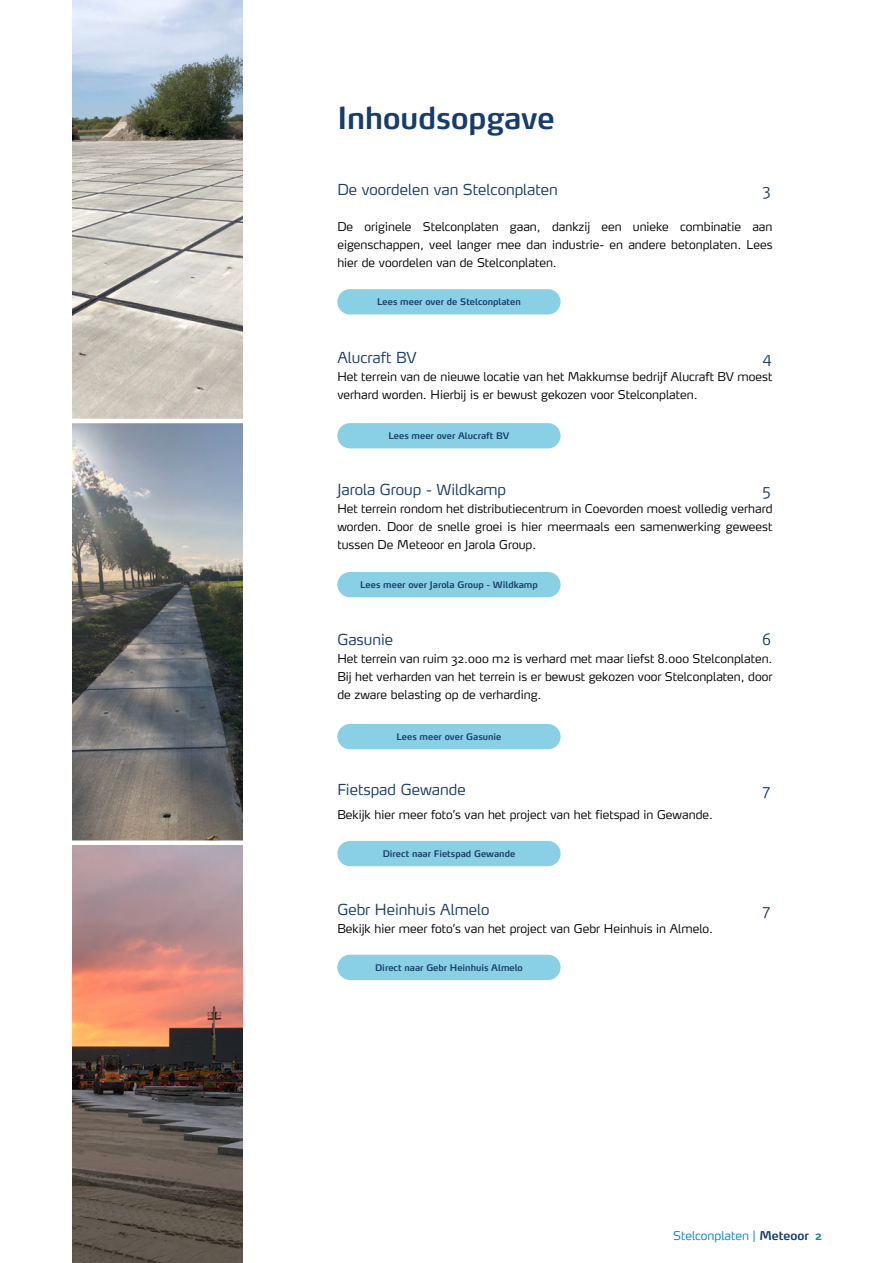
<style>
.page{position:relative;width:893px;height:1263px;background:#fff}
.page>*{position:absolute;margin:0;border:0;box-sizing:border-box;transform-origin:0 0}
.t1{font:600 30px "Max";color:#173d6c}
.t2{font:300 15px "Max";color:#173d6c}
.t3{font:300 12px/18px "Max";color:#000;text-align:justify}
.t4{font:300 12px "Max";color:#0e81c5}
.t5{font:600 9px "Max";color:#173d6c}
.s1{font-weight:600;color:#173d6c}
.s2{font-weight:600}
</style>
<div class="page">
<img style="left:72px;top:0;width:170px;height:1263px">
<hr style="left:57px;top:419px;width:192px;height:4px;background:#fff">
<div style="left:57px;top:840px;width:192px;height:5px;background:#fff"></div>
<div style="left:337px;top:289px;width:224px;height:25px;background:#8ad0e4;border-radius:13px"></div>
<div style="left:337px;top:423px;width:224px;height:25px;background:#8ad0e4;border-radius:13px"></div>
<div style="left:337px;top:572px;width:224px;height:25px;background:#8ad0e4;border-radius:13px"></div>
<div style="left:337px;top:724px;width:224px;height:25px;background:#8ad0e4;border-radius:13px"></div>
<div style="left:337px;top:841px;width:224px;height:25px;background:#8ad0e4;border-radius:13px"></div>
<div style="left:337px;top:955px;width:224px;height:25px;background:#8ad0e4;border-radius:13px"></div>
<h1 class="t1" style="left:337px;top:99px;width:219px">Inhoudsopgave</h1>
<p class="t2" style="left:337px;top:180px;width:222px">De voordelen van Stelconplaten</p>
<p class="t2" style="left:763px;top:180px;width:10px">3</p>
<p class="t3" style="left:337px;top:217px;width:437px">De originele Stelconplaten gaan, dankzij een unieke combinatie aan eigenschappen, veel langer mee dan industrie- en andere betonplaten. Lees hier de voordelen van de Stelconplaten.</p>
<p class="t5" style="left:377px;top:296px;width:145px">Lees meer over de Stelconplaten</p>
<p class="t2" style="left:337px;top:348px;width:81px">Alucraft BV</p>
<p class="t2" style="left:763px;top:348px;width:11px">4</p>
<p class="t3" style="left:337px;top:367px;width:437px">Het terrein van de nieuwe locatie van het Makkumse bedrijf Alucraft BV moest verhard worden. Hierbij is er bewust gekozen voor Stelconplaten.</p>
<p class="t5" style="left:388px;top:430px;width:122px">Lees meer over Alucraft BV</p>
<p class="t2" style="left:337px;top:480px;width:170px">Jarola Group - Wildkamp</p>
<p class="t2" style="left:763px;top:480px;width:10px">5</p>
<p class="t3" style="left:337px;top:499px;width:437px">Het terrein rondom het distributiecentrum in Coevorden moest volledig verhard worden. Door de snelle groei is hier meermaals een samenwerking geweest tussen De Meteoor en Jarola Group.</p>
<p class="t5" style="left:360px;top:579px;width:179px">Lees meer over Jarola Group - Wildkamp</p>
<p class="t2" style="left:337px;top:630px;width:57px">Gasunie</p>
<p class="t2" style="left:763px;top:630px;width:10px">6</p>
<p class="t3" style="left:337px;top:649px;width:437px">Het terrein van ruim 32.000 m2 is verhard met maar liefst 8.000 Stelconplaten.<br>Bij het verharden van het terrein is er bewust gekozen voor Stelconplaten, door de zware belasting op de verharding.</p>
<p class="t5" style="left:396px;top:731px;width:106px">Lees meer over Gasunie</p>
<p class="t2" style="left:337px;top:780px;width:130px">Fietspad Gewande</p>
<p class="t2" style="left:763px;top:780px;width:9px">7</p>
<p class="t3" style="left:337px;top:805px;width:377px">Bekijk hier meer foto’s van het project van het fietspad in Gewande.</p>
<p class="t5" style="left:383px;top:848px;width:134px">Direct naar Fietspad Gewande</p>
<p class="t2" style="left:337px;top:900px;width:154px">Gebr Heinhuis Almelo</p>
<p class="t2" style="left:763px;top:900px;width:9px">7</p>
<p class="t3" style="left:337px;top:919px;width:377px">Bekijk hier meer foto’s van het project van Gebr Heinhuis in Almelo.</p>
<p class="t5" style="left:375px;top:962px;width:149px">Direct naar Gebr Heinhuis Almelo</p>
<p class="t4" style="left:673px;top:1228px;width:150px">Stelconplaten | <span class="s1">Meteoor</span> <span class="s2">2</span></p>
</div>
